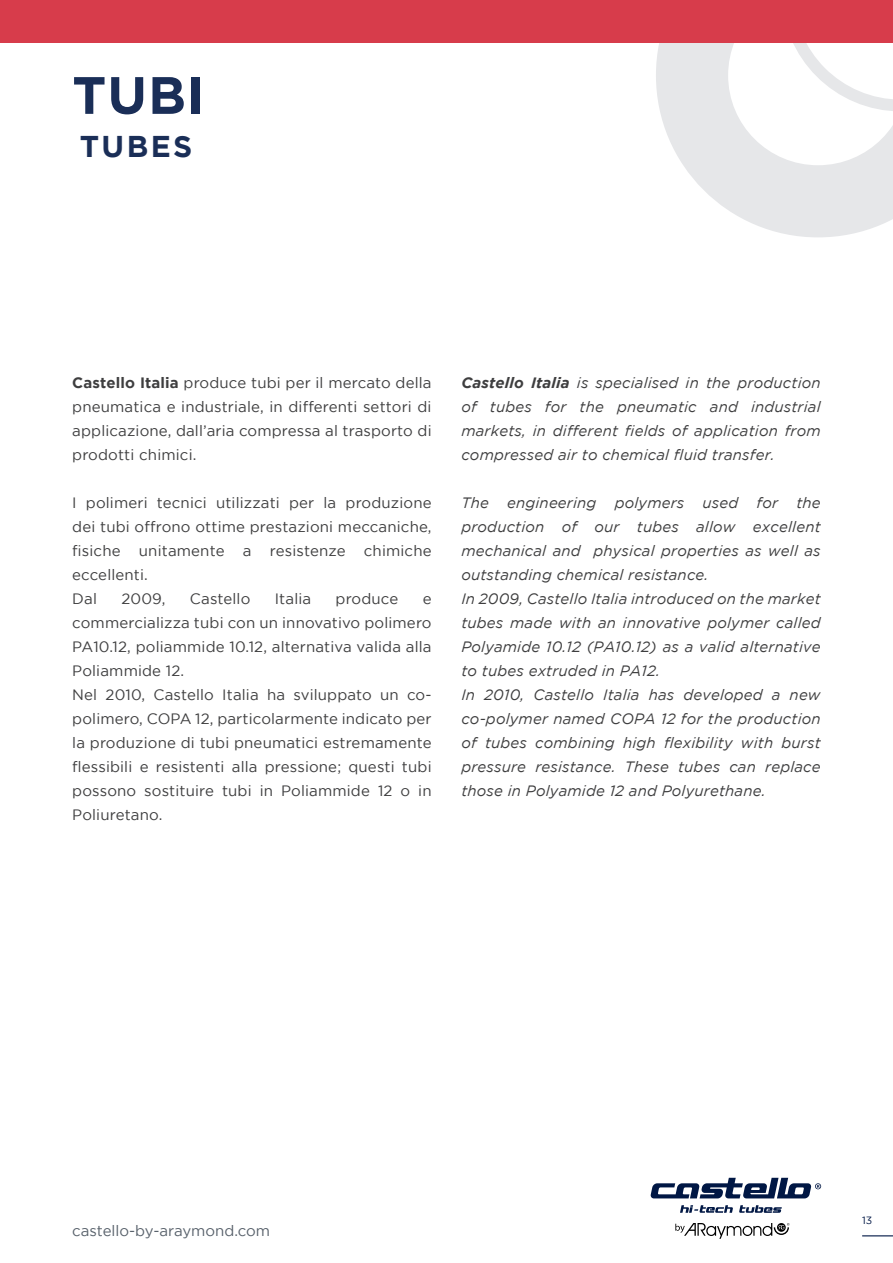
<style>
.page{position:relative;width:893px;height:1263px;background:#fff}
.page>*{position:absolute;margin:0;border:0;box-sizing:border-box;transform-origin:0 0}
.t1{font:700 52.5px "Gotham";color:#001745}
.t2{font:700 30px "Gotham";letter-spacing:.08em;color:#001745}
.t3{font:italic 15px/24px "Gotham";letter-spacing:.01em;color:#3e3e3f;text-align:justify}
.t4{font:15px/24px "Gotham";letter-spacing:.01em;color:#3e3e3f;text-align:justify}
.t5{font:15px "Gotham";color:#58616b}
.t6{font:10.5px "Gotham";color:#001745}
.s1{font-weight:700}
</style>
<div class="page">
<hr style="left:862px;top:1235px;width:31px;height:1px;background:#001745">
<svg style="left:675px;top:1223px;width:115px;height:16px"></svg>
<svg style="left:680px;top:1205px;width:53px;height:8px"></svg>
<svg style="left:739px;top:1205px;width:43px;height:8px"></svg>
<svg style="left:651px;top:1178px;width:170px;height:20px"></svg>
<svg style="left:656px;top:43px;width:237px;height:194px;fill:#e6e7e9"></svg>
<div style="left:0;top:0;width:893px;height:43px;background:#d73c4b"></div>
<h1 class="t1" style="left:72px;top:65px;width:134px">TUBI</h1>
<h2 class="t2" style="left:80px;top:129px;width:114px">TUBES</h2>
<p class="t4" style="left:72px;top:371px;width:361px"><span class="s1">Castello Italia</span> produce tubi per il mercato della pneumatica e industriale, in differenti settori di applicazione, dall’aria compressa al trasporto di prodotti chimici.</p>
<p class="t4" style="left:72px;top:491px;width:361px">I polimeri tecnici utilizzati per la produzione dei tubi offrono ottime prestazioni meccaniche, fisiche unitamente a resistenze chimiche eccellenti.</p>
<p class="t4" style="left:72px;top:587px;width:26px">Dal</p>
<p class="t4" style="left:121px;top:587px;width:46px">2009,</p>
<p class="t4" style="left:190px;top:587px;width:62px">Castello</p>
<p class="t4" style="left:275px;top:587px;width:38px">Italia</p>
<p class="t4" style="left:336px;top:587px;width:64px">produce</p>
<p class="t4" style="left:72px;top:587px;width:361px;text-indent:350px">e commercializza tubi con un innovativo polimero PA10.12, poliammide 10.12, alternativa valida alla Poliammide 12.</p>
<p class="t4" style="left:72px;top:683px;width:361px">Nel 2010, Castello Italia ha sviluppato un co&shy;polimero, COPA 12, particolarmente indicato per la produzione di tubi pneumatici estremamente flessibili e resistenti alla pressione; questi tubi possono sostituire tubi in Poliammide 12 o in Poliuretano.</p>
<p class="t3" style="left:461px;top:371px;width:361px"><span class="s1">Castello Italia</span> is specialised in the production of tubes for the pneumatic and industrial markets, in different fields of application from compressed air to chemical fluid transfer.</p>
<p class="t3" style="left:461px;top:491px;width:361px">The engineering polymers used for the production of our tubes allow excellent mechanical and physical properties as well as outstanding chemical resistance.</p>
<p class="t3" style="left:461px;top:587px;width:361px">In 2009, Castello Italia introduced on the market tubes made with an innovative polymer called Polyamide 10.12 (PA10.12) as a valid alternative to tubes extruded in PA12.</p>
<p class="t3" style="left:461px;top:683px;width:361px">In 2010, Castello Italia has developed a new co-polymer named COPA 12 for the production of tubes combining high flexibility with burst pressure resistance. These tubes can replace those in Polyamide 12 and Polyurethane.</p>
<p class="t5" style="left:72px;top:1222px;width:199px">castello-by-araymond.com</p>
<p class="t6" style="left:862px;top:1214px;width:12px">13</p>
</div>
